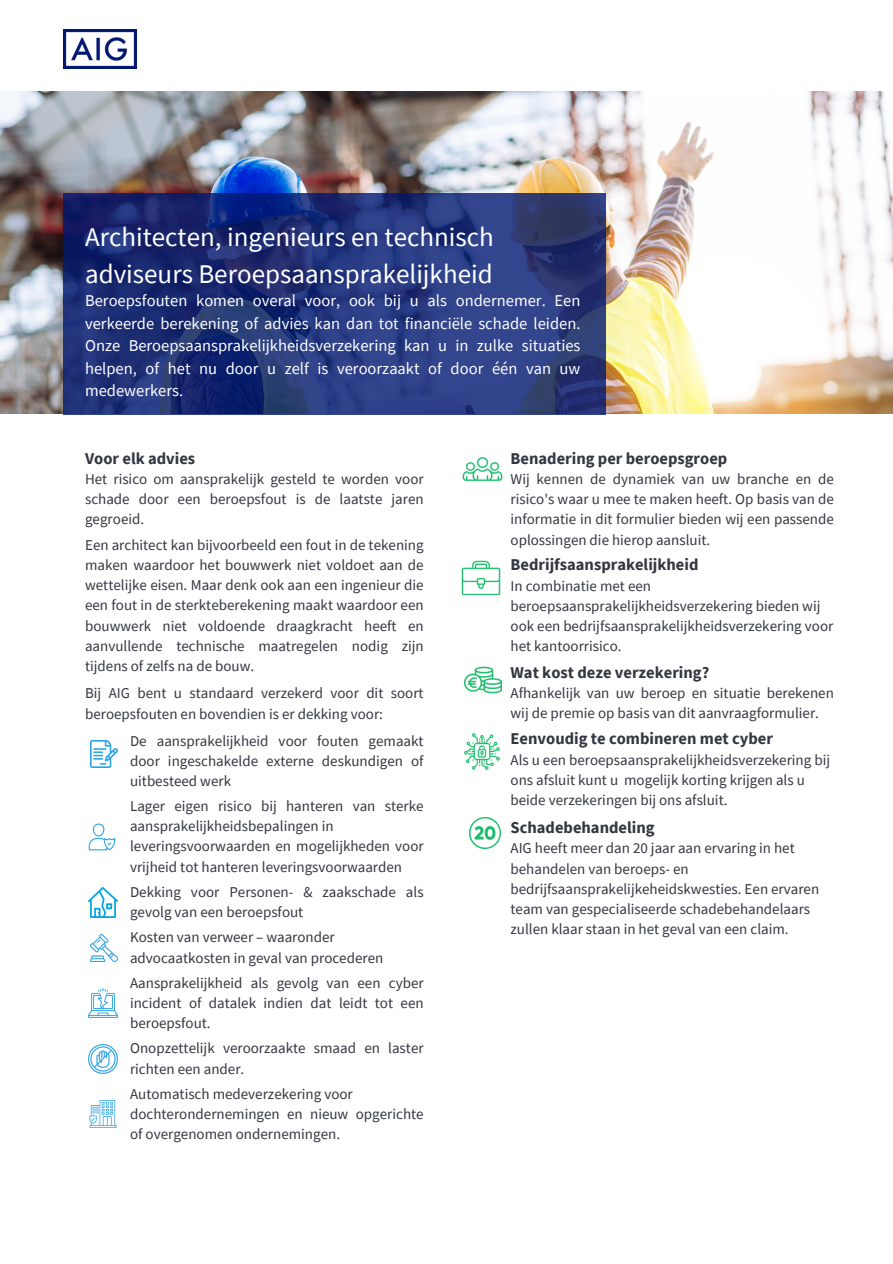
<style>
.page{position:relative;width:893px;height:1264px;background:#fff}
.page>*{position:absolute;margin:0;border:0;box-sizing:border-box;transform-origin:0 0}
.t1{font:27px/37.2px "Source Sans Pro";color:#fff}
.t2{font:16.5px/22.5px "Source Sans Pro";color:#fff;text-align:justify}
.t3{font:700 16.5px "Source Sans Pro";color:#343741}
.t4{font:15px/20.2px "Source Sans Pro";color:#343741}
</style>
<div class="page">
<img style="left:0;top:92px;width:892px;height:322px">
<svg style="left:63px;top:194px;width:543px;height:221px;background:#233479"></svg>
<img style="left:464px;top:666px;width:37px;height:27px">
<img style="left:63px;top:30px;width:73px;height:39px">
<img style="left:462px;top:560px;width:39px;height:34px">
<img style="left:463px;top:456px;width:39px;height:25px">
<img style="left:464px;top:733px;width:36px;height:37px">
<img style="left:88px;top:988px;width:30px;height:29px">
<img style="left:88px;top:1044px;width:30px;height:29px">
<img style="left:90px;top:934px;width:27px;height:27px">
<img style="left:88px;top:887px;width:30px;height:30px">
<img style="left:90px;top:740px;width:27px;height:27px">
<img style="left:89px;top:1100px;width:27px;height:27px">
<img style="left:469px;top:817px;width:31px;height:31px">
<img style="left:88px;top:823px;width:27px;height:27px">
<p class="t1" style="left:85px;top:217px;width:410px">Architecten, ingenieurs en technisch adviseurs Beroepsaansprakelijkheid</p>
<p class="t2" style="left:85px;top:289px;width:497px">Beroepsfouten komen overal voor, ook bij u als ondernemer. Een verkeerde berekening of advies kan dan tot financiële schade leiden.<br>Onze Beroepsaansprakelijkheidsverzekering kan u in zulke situaties helpen, of het nu door u zelf is veroorzaakt of door één van uw medewerkers.</p>
<p class="t3" style="left:85px;top:447px;width:112px">Voor elk advies</p>
<p class="t4" style="left:85px;top:468px;width:340px;text-align:justify">Het risico om aansprakelijk gesteld te worden voor schade door een beroepsfout is de laatste jaren gegroeid.</p>
<p class="t4" style="left:85px;top:534px;width:340px;text-align:justify">Een architect kan bijvoorbeeld een fout in de tekening maken waardoor het bouwwerk niet voldoet aan de wettelijke eisen. Maar denk ook aan een ingenieur die een fout in de sterkteberekening maakt waardoor een bouwwerk niet voldoende draagkracht heeft en aanvullende technische maatregelen nodig zijn tijdens of zelfs na de bouw.</p>
<h2 class="t4" style="left:85px;top:682px;width:340px">Bij AIG bent u standaard verzekerd voor dit soort beroepsfouten en bovendien is er dekking voor:</h2>
<h2 class="t4" style="left:130px;top:730px;width:295px;text-align:justify">De aansprakelijkheid voor fouten gemaakt door ingeschakelde externe deskundigen of uitbesteed werk</h2>
<p class="t4" style="left:130px;top:795px;width:295px">Lager eigen risico bij hanteren van sterke aansprakelijkheidsbepalingen in</p>
<p class="t4" style="left:130px;top:836px;width:295px">leveringsvoorwaarden en mogelijkheden voor vrijheid tot hanteren leveringsvoorwaarden</p>
<h2 class="t4" style="left:130px;top:881px;width:295px">Dekking voor Personen- &amp; zaakschade als gevolg van een beroepsfout</h2>
<p class="t4" style="left:130px;top:926px;width:206px">Kosten van verweer – waaronder</p>
<p class="t4" style="left:130px;top:947px;width:255px">advocaatkosten in geval van procederen</p>
<h2 class="t4" style="left:130px;top:972px;width:295px;text-align:justify">Aansprakelijkheid als gevolg van een cyber incident of datalek indien dat leidt tot een beroepsfout.</h2>
<p class="t4" style="left:130px;top:1037px;width:295px">Onopzettelijk veroorzaakte smaad en laster richten een ander.</p>
<p class="t4" style="left:130px;top:1083px;width:224px">Automatisch medeverzekering voor</p>
<p class="t4" style="left:130px;top:1103px;width:295px">dochterondernemingen en nieuw opgerichte of overgenomen ondernemingen.</p>
<p class="t3" style="left:510px;top:447px;width:218px">Benadering per beroepsgroep</p>
<p class="t4" style="left:510px;top:468px;width:325px;text-align:justify">Wij kennen de dynamiek van uw branche en de risico's waar u mee te maken heeft. Op basis van de informatie in dit formulier bieden wij een passende oplossingen die hierop aansluit.</p>
<p class="t3" style="left:510px;top:554px;width:189px">Bedrijfsaansprakelijkheid</p>
<p class="t4" style="left:510px;top:575px;width:324px">In combinatie met een beroepsaansprakelijkheidsverzekering bieden wij ook een bedrijfsaansprakelijkheidsverzekering voor het kantoorrisico.</p>
<p class="t3" style="left:510px;top:661px;width:200px">Wat kost deze verzekering?</p>
<p class="t4" style="left:510px;top:682px;width:325px">Afhankelijk van uw beroep en situatie berekenen wij de premie op basis van dit aanvraagformulier.</p>
<p class="t3" style="left:510px;top:728px;width:264px">Eenvoudig te combineren met cyber</p>
<p class="t4" style="left:510px;top:749px;width:321px">Als u een beroepsaansprakelijkheidsverzekering bij ons afsluit kunt u mogelijk korting krijgen als u beide verzekeringen bij ons afsluit.</p>
<h2 class="t3" style="left:510px;top:817px;width:146px">Schadebehandeling</h2>
<p class="t4" style="left:510px;top:838px;width:310px">AIG heeft meer dan 20 jaar aan ervaring in het behandelen van beroeps- en bedrijfsaansprakelijkeheidskwesties. Een ervaren team van gespecialiseerde schadebehandelaars zullen klaar staan in het geval van een claim.</p>
</div>
